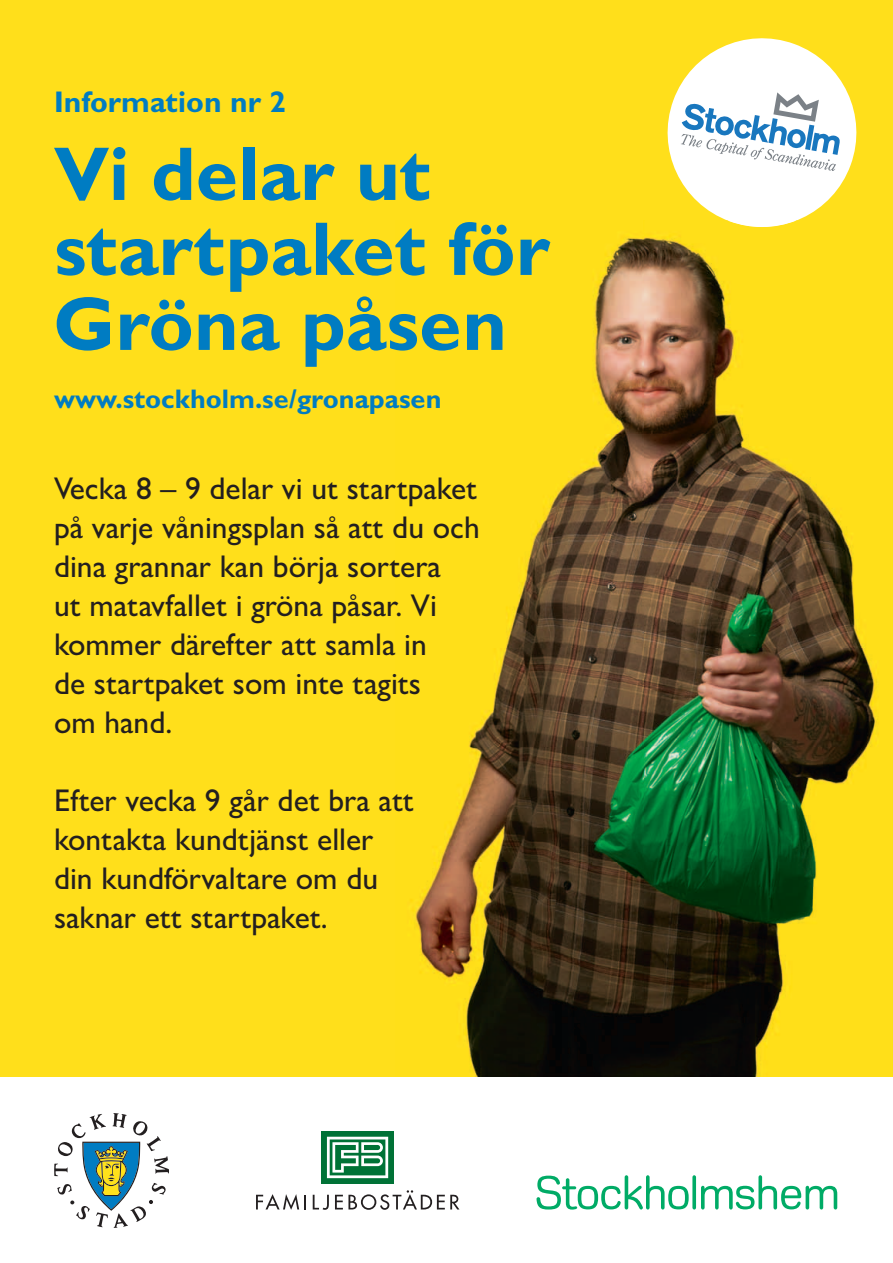
<style>
.page{position:relative;width:893px;height:1263px;background:#fff}
.page>*{position:absolute;margin:0;border:0;box-sizing:border-box;transform-origin:0 0}
.t1{font:700 76.5px/75px "Gill Sans MT Pro";color:#007cc2}
.t2{font:500 31.5px/39px "Gill Sans MT Pro";color:#231f20}
.t3{font:700 30px "Gill Sans MT Pro";color:#007cc2}
.t4{font:700 27px "Gill Sans MT Pro";color:#007cc2}
</style>
<div class="page">
<div style="left:0;top:0;width:893px;height:1076px;background:#ffdf1b"></div>
<svg style="left:668px;top:38px;width:188px;height:182px"></svg>
<svg style="left:54px;top:1113px;width:115px;height:115px"></svg>
<div style="left:321px;top:1131px;width:73px;height:53px;background:linear-gradient(to right,#007236,#007236)"></div>
<svg style="left:327px;top:1137px;width:61px;height:41px"></svg>
<svg style="left:256px;top:1194px;width:50px;height:16px"></svg>
<svg style="left:313px;top:1195px;width:16px;height:15px"></svg>
<svg style="left:335px;top:1190px;width:124px;height:20px"></svg>
<svg style="left:536px;top:1175px;width:153px;height:34px"></svg>
<svg style="left:692px;top:1175px;width:4px;height:34px"></svg>
<svg style="left:701px;top:1175px;width:136px;height:34px"></svg>
<img style="left:410px;top:235px;width:467px;height:841px">
<img style="left:727px;top:220px;width:70px;height:7px">
<p class="t3" style="left:54px;top:83px;width:233px">Information nr 2</p>
<h1 class="t1" style="left:54px;top:135px;width:497px">Vi delar ut startpaket för<br>Gröna påsen</h1>
<p class="t4" style="left:54px;top:382px;width:389px">www.stockholm.se/gronapasen</p>
<p class="t2" style="left:54px;top:468px;width:427px">Vecka 8 – 9 delar vi ut startpaket på varje våningsplan så att du och dina grannar kan börja sortera<br>ut matavfallet i gröna påsar. Vi kommer därefter att samla in<br>de startpaket som inte tagits<br>om hand.</p>
<p class="t2" style="left:54px;top:780px;width:361px">Efter vecka 9 går det bra att kontakta kundtjänst eller din kundförvaltare om du saknar ett startpaket.</p>
</div>
